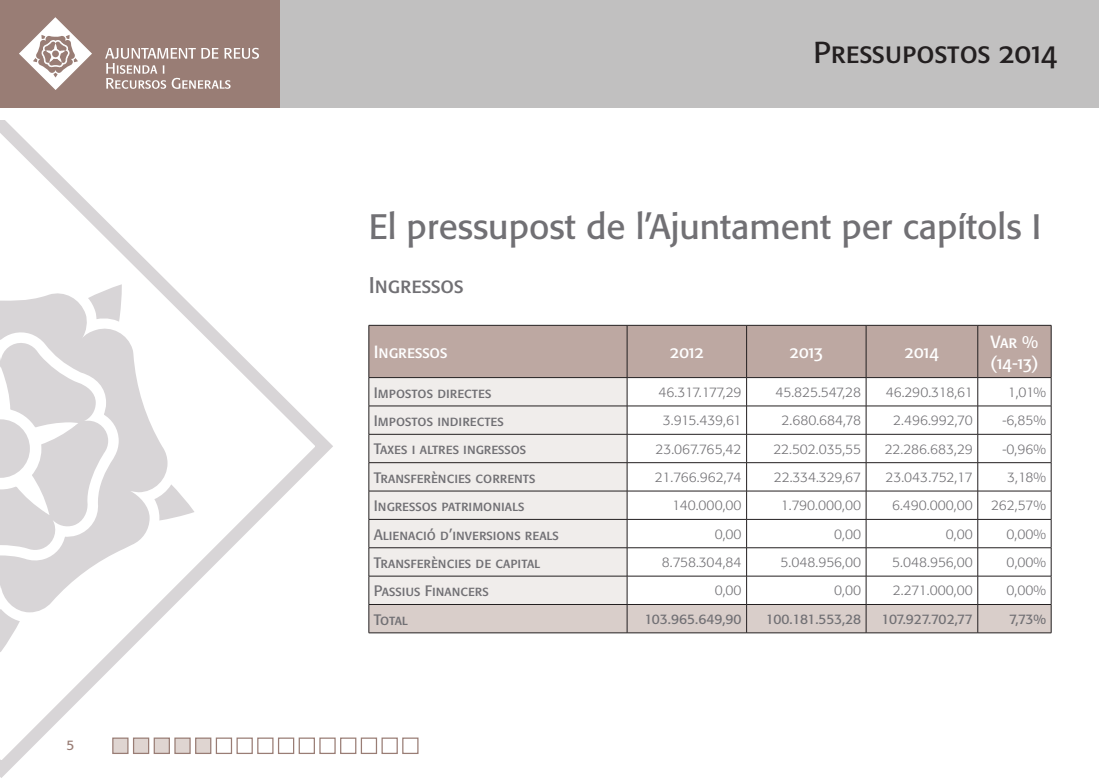
<style>
.page{position:relative;width:1099px;height:780px;background:#fff}
.page>*{position:absolute;margin:0;border:0;box-sizing:border-box;transform-origin:0 0}
.t1{font:35px "Formata";color:#717074}
.t2{font:30px "Formata Regular SC";color:#231f20}
.t3{font:22.5px "Formata Regular SC";color:#717074}
.t4{font:17.5px/21px "Formata Regular SC";color:#fff}
.t5{font:15px "Formata Regular SC";color:#717074}
.t6{font:300 13.75px "Formata";color:#717074}
.t7{font:300 13.75px "Formata";letter-spacing:-.02em;color:#717074}
.t8{font:13.75px "Formata";letter-spacing:-.02em;color:#717074}
.t9{font:13.75px "Formata";color:#717074}
.t10{font:13.75px "Formata";letter-spacing:-.04em;color:#717074}
.t11{font:300 13.75px "Formata";letter-spacing:-.03em;color:#717074}
.t12{font:13.75px "Formata";color:#997d75}
</style>
<div class="page">
<div style="left:361px;top:737px;width:16px;height:17px;border:1px solid #997d75"></div>
<div style="left:381px;top:737px;width:17px;height:17px;border:1px solid #997d75"></div>
<div style="left:402px;top:737px;width:16px;height:17px;border:1px solid #997d75"></div>
<div style="left:340px;top:737px;width:16px;height:17px;border:1px solid #997d75"></div>
<div style="left:107px;top:0;width:991px;height:108px;background:#c1c0c0"></div>
<div style="left:0;top:0;width:280px;height:108px;background:#997d75"></div>
<svg style="left:0;top:121px;width:342px;height:657px"></svg>
<svg style="left:177px;top:483px;width:17px;height:38px"></svg>
<svg style="left:0;top:279px;width:177px;height:343px"></svg>
<svg style="left:0;top:290px;width:167px;height:322px"></svg>
<svg style="left:0;top:331px;width:120px;height:384px"></svg>
<svg style="left:0;top:331px;width:117px;height:230px"></svg>
<svg style="left:105px;top:48px;width:154px;height:41px"></svg>
<svg style="left:19px;top:17px;width:73px;height:73px"></svg>
<div style="left:52px;top:50px;width:7px;height:7px;background:#997d75;border-radius:50%"></div>
<div style="left:216px;top:737px;width:16px;height:17px;background:#fff;border:1px solid #997d75"></div>
<div style="left:195px;top:737px;width:16px;height:17px;background:#dfd5d1;border:1px solid #997d75"></div>
<div style="left:174px;top:737px;width:17px;height:17px;background:#dfd5d1;border:1px solid #997d75"></div>
<div style="left:154px;top:737px;width:16px;height:17px;background:#dfd5d1;border:1px solid #997d75"></div>
<div style="left:133px;top:737px;width:16px;height:17px;background:#dfd5d1;border:1px solid #997d75"></div>
<div style="left:112px;top:737px;width:16px;height:17px;background:#dfd5d1;border:1px solid #997d75"></div>
<div style="left:369px;top:326px;width:681px;height:51px;background:#bda8a2"></div>
<hr style="left:369px;top:325px;width:258px;height:1px;background:#231f20">
<hr style="left:368px;top:325px;width:1px;height:52px;background:#231f20">
<hr style="left:627px;top:325px;width:119px;height:1px;background:#231f20">
<hr style="left:627px;top:325px;width:1px;height:52px;background:#231f20">
<hr style="left:746px;top:325px;width:120px;height:1px;background:#231f20">
<hr style="left:746px;top:325px;width:1px;height:52px;background:#231f20">
<hr style="left:866px;top:325px;width:111px;height:1px;background:#231f20">
<hr style="left:865px;top:325px;width:1px;height:52px;background:#231f20">
<hr style="left:977px;top:325px;width:74px;height:1px;background:#231f20">
<hr style="left:977px;top:325px;width:1px;height:52px;background:#231f20">
<hr style="left:1050px;top:325px;width:1px;height:52px;background:#231f20">
<hr style="left:369px;top:377px;width:258px;height:1px;background:#231f20">
<hr style="left:627px;top:377px;width:119px;height:1px;background:#231f20">
<hr style="left:746px;top:377px;width:120px;height:1px;background:#231f20">
<hr style="left:866px;top:377px;width:111px;height:1px;background:#231f20">
<hr style="left:977px;top:377px;width:74px;height:1px;background:#231f20">
<svg style="left:368px;top:378px;width:683px;height:254px"></svg>
<hr style="left:369px;top:632px;width:258px;height:1px;background:#231f20">
<hr style="left:627px;top:632px;width:119px;height:1px;background:#231f20">
<hr style="left:746px;top:632px;width:120px;height:1px;background:#231f20">
<hr style="left:866px;top:632px;width:111px;height:1px;background:#231f20">
<hr style="left:977px;top:632px;width:74px;height:1px;background:#231f20">
<p class="t12" style="left:66px;top:737px;width:10px">5</p>
<h2 class="t2" style="left:813px;top:34px;width:245px">Pressupostos 2014</h2>
<h1 class="t1" style="left:369px;top:205px;width:674px">El pressupost de l’Ajuntament per capítols I</h1>
<h3 class="t3" style="left:369px;top:271px;width:96px">Ingressos</h3>
<p class="t4" style="left:374px;top:341px;width:75px">Ingressos</p>
<p class="t4" style="left:670px;top:341px;width:35px">2012</p>
<p class="t4" style="left:790px;top:341px;width:34px">2013</p>
<p class="t4" style="left:905px;top:341px;width:35px">2014</p>
<p class="t4" style="left:990px;top:331px;width:50px">Var % (14-13)</p>
<p class="t5" style="left:374px;top:383px;width:119px">Impostos directes</p>
<p class="t11" style="left:658px;top:384px;width:85px">46.317.177,29</p>
<p class="t7" style="left:775px;top:384px;width:87px">45.825.547,28</p>
<p class="t7" style="left:885px;top:384px;width:89px">46.290.318,61</p>
<p class="t6" style="left:1007px;top:384px;width:40px">1,01%</p>
<p class="t5" style="left:374px;top:411px;width:131px">Impostos indirectes</p>
<p class="t6" style="left:662px;top:412px;width:80px">3.915.439,61</p>
<p class="t6" style="left:781px;top:412px;width:81px">2.680.684,78</p>
<p class="t6" style="left:893px;top:412px;width:81px">2.496.992,70</p>
<p class="t6" style="left:1002px;top:412px;width:45px">-6,85%</p>
<p class="t5" style="left:374px;top:440px;width:154px">Taxes i altres ingressos</p>
<p class="t6" style="left:655px;top:441px;width:87px">23.067.765,42</p>
<p class="t7" style="left:773px;top:441px;width:89px">22.502.035,55</p>
<p class="t6" style="left:884px;top:441px;width:89px">22.286.683,29</p>
<p class="t6" style="left:1002px;top:441px;width:45px">-0,96%</p>
<p class="t5" style="left:374px;top:468px;width:163px">Transferències corrents</p>
<p class="t6" style="left:654px;top:469px;width:88px">21.766.962,74</p>
<p class="t7" style="left:774px;top:469px;width:89px">22.334.329,67</p>
<p class="t7" style="left:885px;top:469px;width:89px">23.043.752,17</p>
<p class="t6" style="left:1007px;top:469px;width:40px">3,18%</p>
<p class="t5" style="left:374px;top:496px;width:152px">Ingressos patrimonials</p>
<p class="t6" style="left:672px;top:497px;width:71px">140.000,00</p>
<p class="t6" style="left:780px;top:497px;width:82px">1.790.000,00</p>
<p class="t6" style="left:892px;top:497px;width:82px">6.490.000,00</p>
<p class="t6" style="left:991px;top:497px;width:56px">262,57%</p>
<p class="t5" style="left:374px;top:525px;width:186px">Alienació d’inversions reals</p>
<p class="t6" style="left:714px;top:526px;width:28px">0,00</p>
<p class="t6" style="left:834px;top:526px;width:28px">0,00</p>
<p class="t6" style="left:945px;top:526px;width:28px">0,00</p>
<p class="t6" style="left:1006px;top:526px;width:41px">0,00%</p>
<p class="t5" style="left:374px;top:553px;width:168px">Transferències de capital</p>
<p class="t6" style="left:662px;top:554px;width:81px">8.758.304,84</p>
<p class="t6" style="left:780px;top:554px;width:82px">5.048.956,00</p>
<p class="t6" style="left:892px;top:554px;width:82px">5.048.956,00</p>
<p class="t6" style="left:1006px;top:554px;width:41px">0,00%</p>
<p class="t5" style="left:374px;top:582px;width:116px">Passius Financers</p>
<p class="t6" style="left:714px;top:582px;width:28px">0,00</p>
<p class="t6" style="left:834px;top:582px;width:28px">0,00</p>
<p class="t6" style="left:892px;top:582px;width:81px">2.271.000,00</p>
<p class="t6" style="left:1006px;top:582px;width:41px">0,00%</p>
<p class="t5" style="left:374px;top:610px;width:35px">Total</p>
<p class="t9" style="left:644px;top:611px;width:99px">103.965.649,90</p>
<p class="t8" style="left:766px;top:611px;width:97px">100.181.553,28</p>
<p class="t10" style="left:881px;top:611px;width:93px">107.927.702,77</p>
<p class="t8" style="left:1009px;top:611px;width:38px">7,73%</p>
</div>
